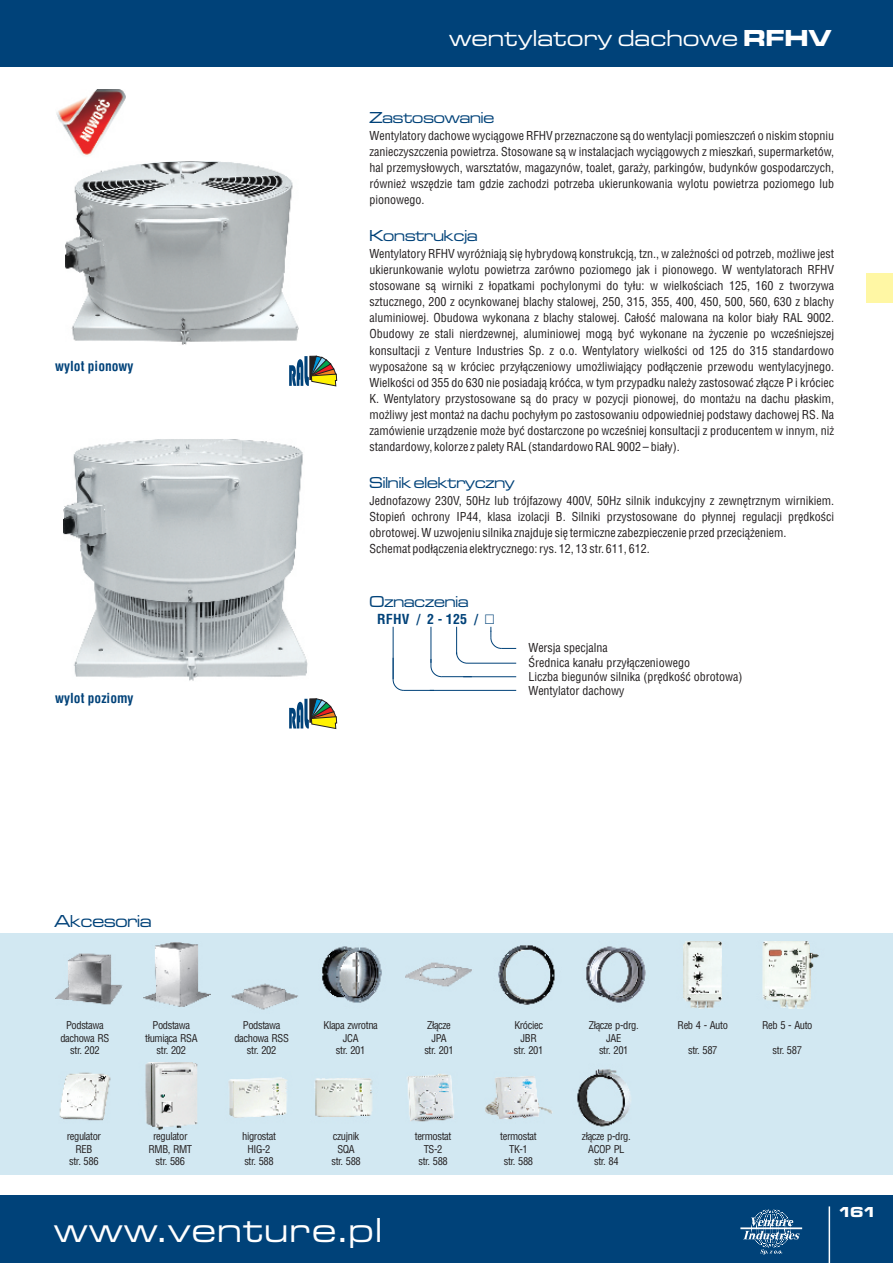
<style>
.page{position:relative;width:893px;height:1263px;background:#fff}
.page>*{position:absolute;margin:0;border:0;box-sizing:border-box;transform-origin:0 0}
.t1{font:36px "Microgramma D Medi Exte";letter-spacing:.065em;color:#fff}
.t2{font:24px "Microgramma D Medi Exte";letter-spacing:.03em;color:#fff}
.t3{font:18px "Microgramma D Medi Exte";color:#004279}
.t4{font:16.5px "Microgramma D Medi Exte";color:#004279}
.t5{font:15px "Microgramma D Bold Exte";color:#fff}
.t6{font:700 13.5px "Switzerland Condensed";color:#004279}
.t7{font:12px/16px "Switzerland Condensed";color:#231f20;text-align:justify}
.t8{font:10.5px "Switzerland Condensed";letter-spacing:-.035em;color:#231f20}
.s1{font-family:"Microgramma D Bold Exte"}
.s2{font-weight:400;font-size:12px}
</style>
<div class="page">
<hr style="left:404px;top:690px;width:30px;height:1px;background:#004279">
<svg style="left:393px;top:679px;width:11px;height:12px"></svg>
<hr style="left:467px;top:663px;width:49px;height:1px;background:#004279">
<svg style="left:456px;top:627px;width:12px;height:37px"></svg>
<hr style="left:393px;top:627px;width:1px;height:52px;background:#004279">
<hr style="left:430px;top:690px;width:86px;height:1px;background:#004279">
<svg style="left:490px;top:627px;width:26px;height:22px"></svg>
<hr style="left:441px;top:676px;width:31px;height:1px;background:#004279">
<svg style="left:430px;top:659px;width:12px;height:18px"></svg>
<hr style="left:431px;top:627px;width:1px;height:36px;background:#004279">
<hr style="left:463px;top:676px;width:53px;height:1px;background:#004279">
<div style="left:0;top:933px;width:893px;height:241px;background:#d2e8f2"></div>
<img style="left:586px;top:946px;width:60px;height:57px">
<img style="left:498px;top:945px;width:57px;height:60px">
<img style="left:406px;top:962px;width:66px;height:25px">
<img style="left:322px;top:946px;width:60px;height:57px">
<img style="left:231px;top:983px;width:67px;height:27px">
<img style="left:55px;top:953px;width:68px;height:52px">
<img style="left:143px;top:942px;width:68px;height:65px">
<img style="left:683px;top:941px;width:39px;height:68px">
<img style="left:762px;top:941px;width:57px;height:68px">
<img style="left:59px;top:1072px;width:52px;height:49px">
<img style="left:145px;top:1062px;width:53px;height:67px">
<img style="left:228px;top:1077px;width:59px;height:41px">
<img style="left:314px;top:1078px;width:59px;height:39px">
<img style="left:407px;top:1074px;width:47px;height:48px">
<img style="left:485px;top:1076px;width:67px;height:44px">
<img style="left:577px;top:1069px;width:54px;height:58px">
<img style="left:65px;top:161px;width:234px;height:184px">
<img style="left:64px;top:439px;width:244px;height:242px">
<img style="left:56px;top:90px;width:70px;height:65px">
<svg style="left:289px;top:698px;width:48px;height:31px"></svg>
<svg style="left:289px;top:356px;width:48px;height:30px"></svg>
<div style="left:0;top:1195px;width:893px;height:68px;background:#004279"></div>
<div style="left:0;top:0;width:893px;height:66px;background:#004279"></div>
<hr style="left:829px;top:1206px;width:1px;height:57px;background:#fff">
<svg style="left:740px;top:1209px;width:62px;height:45px"></svg>
<div style="left:866px;top:273px;width:27px;height:29px;background:#fff7a4"></div>
<h2 class="t2" style="left:450px;top:27px;width:383px">wentylatory dachowe <span class="s1">RFHV</span></h2>
<h3 class="t4" style="left:369px;top:110px;width:126px">Zastosowanie</h3>
<p class="t7" style="left:369px;top:128px;width:466px">Wentylatory dachowe wyci¹gowe RFHV przeznaczone s¹ do wentylacji pomieszczeñ o niskim stopniu zanieczyszczenia powietrza. Stosowane s¹ w instalacjach wyci¹gowych z mieszkañ, supermarketów, hal przemys³owych, warsztatów, magazynów, toalet, gara¿y, parkingów, budynków gospodarczych, równie¿ wszêdzie tam gdzie zachodzi potrzeba ukierunkowania wylotu powietrza poziomego lub pionowego.</p>
<p class="t6" style="left:55px;top:360px;width:80px">wylot pionowy</p>
<p class="t6" style="left:55px;top:693px;width:80px">wylot poziomy</p>
<h3 class="t3" style="left:54px;top:913px;width:99px">Akcesoria</h3>
<h3 class="t4" style="left:369px;top:228px;width:110px">Konstrukcja</h3>
<p class="t7" style="left:369px;top:247px;width:466px">Wentylatory RFHV wyró¿niaj¹ siê hybrydow¹ konstrukcj¹, tzn., w zale¿noœci od potrzeb, mo¿liwe jest ukierunkowanie wylotu powietrza zarówno poziomego jak i pionowego. W wentylatorach RFHV stosowane s¹ wirniki z ³opatkami pochylonymi do ty³u: w wielkoœciach 125, 160 z tworzywa sztucznego, 200 z ocynkowanej blachy stalowej, 250, 315, 355, 400, 450, 500, 560, 630 z blachy aluminiowej. Obudowa wykonana z blachy stalowej. Ca³oœæ malowana na kolor bia³y RAL 9002.<br>Obudowy ze stali nierdzewnej, aluminiowej mog¹ byæ wykonane na ¿yczenie po wczeœniejszej konsultacji z Venture Industries Sp. z o.o. Wentylatory wielkoœci od 125 do 315 standardowo wyposa¿one s¹ w króciec przy³¹czeniowy umo¿liwiaj¹cy pod³¹czenie przewodu wentylacyjnego.<br>Wielkoœci od 355 do 630 nie posiadaj¹ króæca, w tym przypadku nale¿y zastosowaæ z³¹cze P i króciec K. Wentylatory przystosowane s¹ do pracy w pozycji pionowej, do monta¿u na dachu p³askim, mo¿liwy jest monta¿ na dachu pochy³ym po zastosowaniu odpowiedniej podstawy dachowej RS. Na zamówienie urz¹dzenie mo¿e byæ dostarczone po wczeœniej konsultacji z producentem w innym, ni¿ standardowy, kolorze z palety RAL (standardowo RAL 9002 – bia³y).</p>
<h3 class="t4" style="left:369px;top:475px;width:147px">Silnik elektryczny</h3>
<p class="t7" style="left:369px;top:494px;width:466px;text-align:left">Jednofazowy 230V, 50Hz lub trójfazowy 400V, 50Hz silnik indukcyjny z zewnêtrznym wirnikiem.<br>Stopieñ ochrony IP44, klasa izolacji B. Silniki przystosowane do p³ynnej regulacji prêdkoœci obrotowej. W uzwojeniu silnika znajduje siê termiczne zabezpieczenie przed przeci¹¿eniem.<br>Schemat pod³¹czenia elektrycznego: rys. 12, 13 str. 611, 612.</p>
<h3 class="t4" style="left:369px;top:594px;width:101px">Oznaczenia</h3>
<p class="t6" style="left:377px;top:613px;width:116px">RFHV / 2 - 125 / <span class="s2">?</span></p>
<p class="t7" style="left:529px;top:642px;width:215px;line-height:14.1px;text-align:left">Wersja specjalna<br>Œrednica kana³u przy³¹czeniowego<br>Liczba biegunów silnika (prêdkoœæ obrotowa)<br>Wentylator dachowy</p>
<p class="t8" style="left:66px;top:1021px;width:39px">Podstawa</p>
<p class="t8" style="left:153px;top:1021px;width:39px">Podstawa</p>
<p class="t8" style="left:243px;top:1021px;width:39px">Podstawa</p>
<p class="t8" style="left:324px;top:1021px;width:56px">Klapa zwrotna</p>
<p class="t8" style="left:427px;top:1021px;width:25px">Z³¹cze</p>
<p class="t8" style="left:514px;top:1021px;width:30px">Króciec</p>
<p class="t8" style="left:589px;top:1021px;width:51px">Z³¹cze p-drg.</p>
<p class="t8" style="left:678px;top:1021px;width:52px">Reb 4 - Auto</p>
<p class="t8" style="left:762px;top:1021px;width:52px">Reb 5 - Auto</p>
<p class="t8" style="left:60px;top:1033px;width:51px">dachowa RS</p>
<p class="t8" style="left:145px;top:1033px;width:54px">t³umi¹ca RSA</p>
<p class="t8" style="left:234px;top:1033px;width:56px">dachowa RSS</p>
<p class="t8" style="left:343px;top:1033px;width:17px">JCA</p>
<p class="t8" style="left:431px;top:1033px;width:17px">JPA</p>
<p class="t8" style="left:521px;top:1033px;width:18px">JBR</p>
<p class="t8" style="left:606px;top:1033px;width:17px">JAE</p>
<p class="t8" style="left:70px;top:1046px;width:31px">str. 202</p>
<p class="t8" style="left:157px;top:1046px;width:31px">str. 202</p>
<p class="t8" style="left:247px;top:1046px;width:31px">str. 202</p>
<p class="t8" style="left:336px;top:1046px;width:31px">str. 201</p>
<p class="t8" style="left:424px;top:1046px;width:31px">str. 201</p>
<p class="t8" style="left:514px;top:1046px;width:31px">str. 201</p>
<p class="t8" style="left:599px;top:1046px;width:31px">str. 201</p>
<p class="t8" style="left:688px;top:1046px;width:31px">str. 587</p>
<p class="t8" style="left:773px;top:1046px;width:31px">str. 587</p>
<p class="t8" style="left:582px;top:1132px;width:50px">z³¹cze p-drg.</p>
<p class="t8" style="left:67px;top:1132px;width:36px">regulator</p>
<p class="t8" style="left:153px;top:1132px;width:36px">regulator</p>
<p class="t8" style="left:242px;top:1132px;width:35px">higrostat</p>
<p class="t8" style="left:333px;top:1132px;width:28px">czujnik</p>
<p class="t8" style="left:415px;top:1132px;width:38px">termostat</p>
<p class="t8" style="left:500px;top:1132px;width:38px">termostat</p>
<p class="t8" style="left:75px;top:1144px;width:18px">REB</p>
<p class="t8" style="left:149px;top:1144px;width:45px">RMB, RMT</p>
<p class="t8" style="left:248px;top:1144px;width:25px">HIG-2</p>
<p class="t8" style="left:337px;top:1144px;width:19px">SQA</p>
<p class="t8" style="left:424px;top:1144px;width:20px">TS-2</p>
<p class="t8" style="left:509px;top:1144px;width:20px">TK-1</p>
<p class="t8" style="left:588px;top:1144px;width:38px">ACOP PL</p>
<p class="t8" style="left:69px;top:1157px;width:31px">str. 586</p>
<p class="t8" style="left:156px;top:1157px;width:31px">str. 586</p>
<p class="t8" style="left:244px;top:1157px;width:31px">str. 588</p>
<p class="t8" style="left:331px;top:1157px;width:31px">str. 588</p>
<p class="t8" style="left:418px;top:1157px;width:31px">str. 588</p>
<p class="t8" style="left:504px;top:1157px;width:31px">str. 588</p>
<p class="t8" style="left:594px;top:1157px;width:26px">str. 84</p>
<h1 class="t1" style="left:54px;top:1214px;width:329px">www.venture.pl</h1>
<p class="t5" style="left:838px;top:1205px;width:40px">161</p>
</div>
